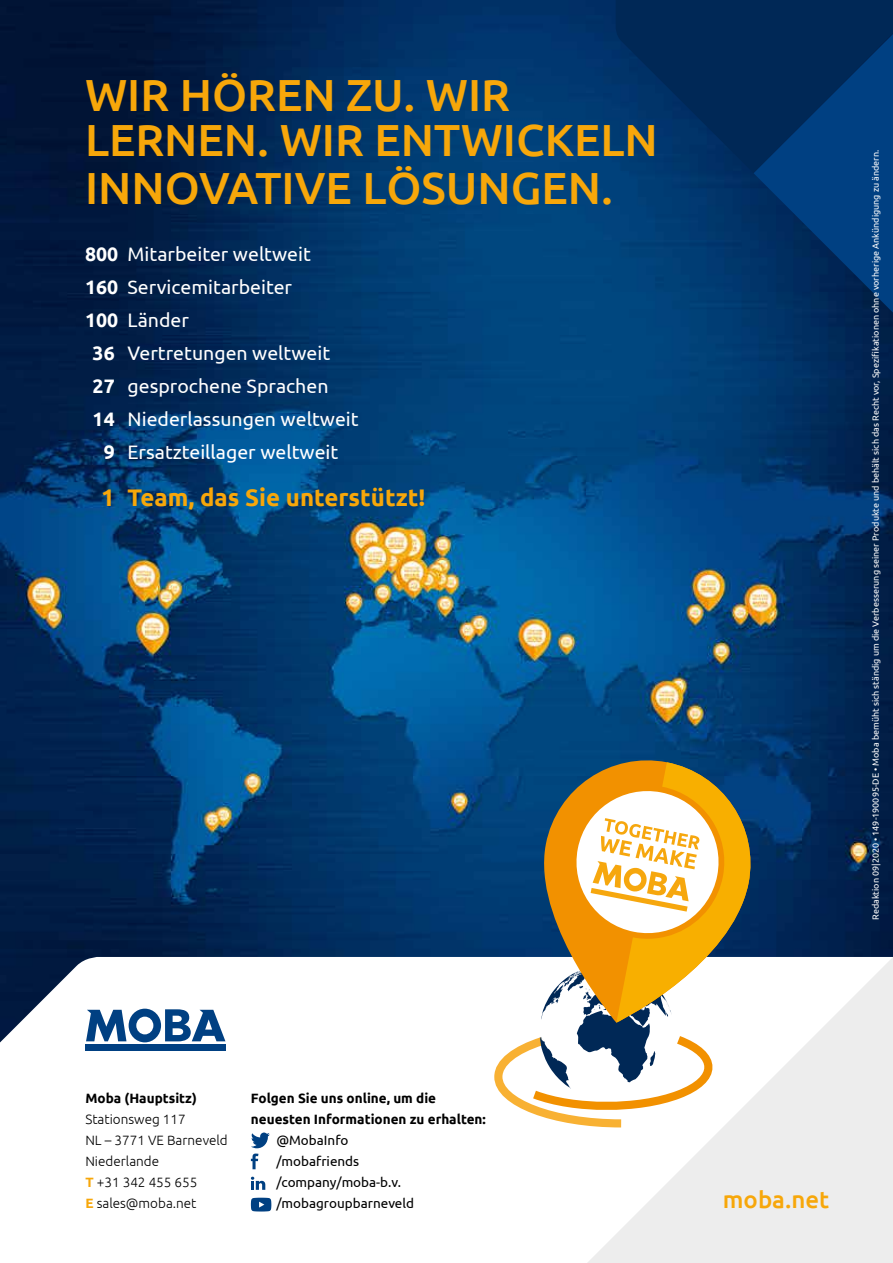
<style>
.page{position:relative;width:893px;height:1263px;background:#fff}
.page>*{position:absolute;margin:0;border:0;box-sizing:border-box;transform-origin:0 0}
.t1{font:500 45px/46.5px "Ubuntu";color:#f7a70a}
.t2{font:700 24px "Ubuntu";color:#f7a70a}
.t3{font:500 24px "Ubuntu";color:#f7a70a}
.t4{font:19.5px "Ubuntu";color:#fff}
.t5{font:700 13.5px/21px "Ubuntu";color:#000}
.t6{font:300 13.5px/21px "Ubuntu";color:#000}
.t7{font:13.5px/21px "Ubuntu";color:#000}
.t8{font:9px "Ubuntu";color:#fff}
.s1{font-weight:700}
.s2{font-weight:700;color:#f7a70a}
</style>
<div class="page">
<img style="left:0;top:0;width:893px;height:957px">
<svg style="left:616px;top:0;width:277px;height:173px;background:#002c5c"></svg>
<svg style="left:754px;top:34px;width:139px;height:279px;background:#00346d"></svg>
<svg style="left:0;top:957px;width:272px;height:255px"></svg>
<svg style="left:588px;top:958px;width:305px;height:305px;fill:#ededed"></svg>
<div style="left:85px;top:1044px;width:141px;height:7px;background:#004082"></div>
<svg style="left:86px;top:1009px;width:139px;height:33px"></svg>
<svg style="left:536px;top:751px;width:223px;height:11px;background:#044276"></svg>
<svg style="left:490px;top:762px;width:269px;height:369px"></svg>
<svg style="left:251px;top:1177px;width:14px;height:13px"></svg>
<svg style="left:251px;top:1198px;width:20px;height:13px"></svg>
<svg style="left:251px;top:1132px;width:19px;height:37px"></svg>
<h1 class="t1" style="left:85px;top:71px;width:574px">WIR HÖREN ZU. WIR<br>LERNEN. WIR ENTWICKELN<br>INNOVATIVE LÖSUNGEN.</h1>
<h3 class="t4" style="left:85px;top:243px;width:227px"><span class="s1">800</span> Mitarbeiter weltweit</h3>
<h3 class="t4" style="left:85px;top:276px;width:209px"><span class="s1">160</span> Servicemitarbeiter</h3>
<h3 class="t4" style="left:85px;top:309px;width:105px"><span class="s1">100</span> Länder</h3>
<h3 class="t4" style="left:93px;top:342px;width:239px"><span class="s1">36</span> Vertretungen weltweit</h3>
<h3 class="t4" style="left:93px;top:375px;width:237px"><span class="s1">27</span> gesprochene Sprachen</h3>
<h3 class="t4" style="left:93px;top:408px;width:268px"><span class="s1">14</span> Niederlassungen weltweit</h3>
<h3 class="t4" style="left:104px;top:441px;width:236px"><span class="s1">9</span> Ersatzteillager weltweit</h3>
<h2 class="t2" style="left:101px;top:483px;width:325px">1 Team, das Sie unterstützt!</h2>
<h3 class="t5" style="left:85px;top:1088px;width:113px">Moba (Hauptsitz)</h3>
<h3 class="t6" style="left:85px;top:1108px;width:144px">Stationsweg 117<br>NL – 3771 VE Barneveld<br>Niederlande<br><span class="s2">T</span> +31 342 455 655<br><span class="s2">E</span> sales@moba.net</h3>
<h3 class="t5" style="left:251px;top:1088px;width:237px">Folgen Sie uns online, um die neuesten Informationen zu erhalten:</h3>
<h3 class="t7" style="left:276px;top:1129px;width:139px">@MobaInfo /mobafriends /company/moba-b.v. /mobagroupbarneveld</h3>
<p class="t8" style="left:870px;top:920px;width:771px;rotate:-90deg">Redaktion 09|2020 • 149-190095-DE • Moba bemüht sich ständig um die Verbesserung seiner Produkte und behält sich das Recht vor, Spezifikationen ohne vorherige Ankündigung zu ändern.</p>
<h2 class="t3" style="left:723px;top:1184px;width:108px">moba.net</h2>
</div>
